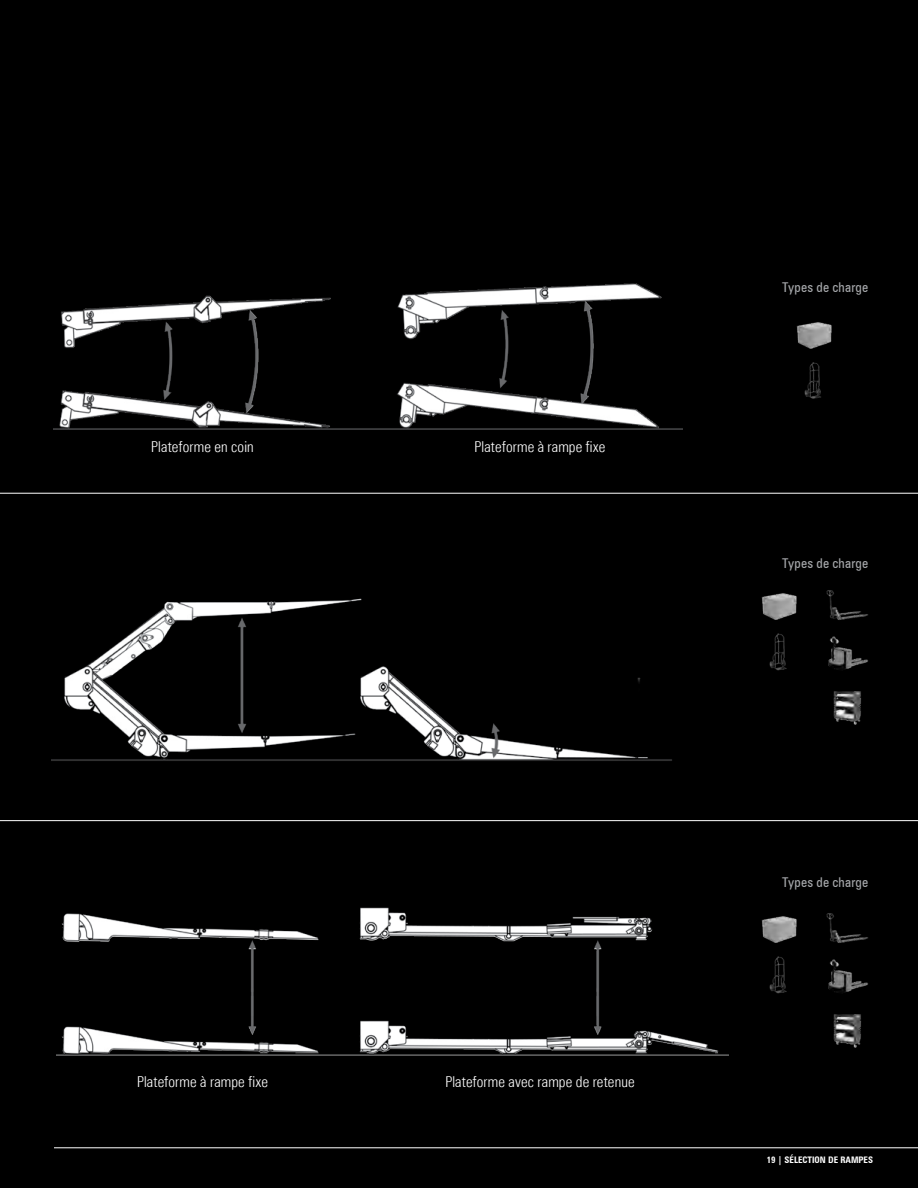
<style>
.page{position:relative;width:918px;height:1188px;background:#000}
.page>*{position:absolute;margin:0;border:0;box-sizing:border-box;transform-origin:0 0}
.t1{font:300 condensed 15px "Zurich BT";letter-spacing:.01em;color:#fff}
.t2{font:condensed 13.5px "Zurich BT";letter-spacing:.015em;color:#a7a9ac}
.t3{font:700 condensed 9px "Zurich BT";color:#fff}
</style>
<div class="page">
<img style="left:51px;top:598px;width:621px;height:163px">
<hr style="left:54px;top:1147px;width:864px;height:1px;background:#fff">
<img style="left:54px;top:283px;width:628px;height:147px">
<img style="left:56px;top:907px;width:672px;height:149px">
<hr style="left:0;top:493px;width:918px;height:1px;background:#fff">
<hr style="left:0;top:820px;width:918px;height:1px;background:#fff">
<img style="left:796px;top:322px;width:36px;height:77px">
<img style="left:761px;top:593px;width:36px;height:78px">
<img style="left:826px;top:590px;width:42px;height:135px">
<img style="left:761px;top:916px;width:36px;height:78px">
<img style="left:826px;top:913px;width:42px;height:135px">
<p class="t1" style="left:151px;top:438px;width:104px">Plateforme en coin</p>
<p class="t1" style="left:475px;top:438px;width:132px">Plateforme à rampe fixe</p>
<p class="t1" style="left:137px;top:1072px;width:132px">Plateforme à rampe fixe</p>
<p class="t1" style="left:445px;top:1072px;width:191px">Plateforme avec rampe de retenue</p>
<p class="t2" style="left:782px;top:279px;width:87px">Types de charge</p>
<p class="t2" style="left:782px;top:555px;width:87px">Types de charge</p>
<p class="t2" style="left:782px;top:874px;width:87px">Types de charge</p>
<p class="t3" style="left:767px;top:1155px;width:108px">19 | SÉLECTION DE RAMPES</p>
</div>
